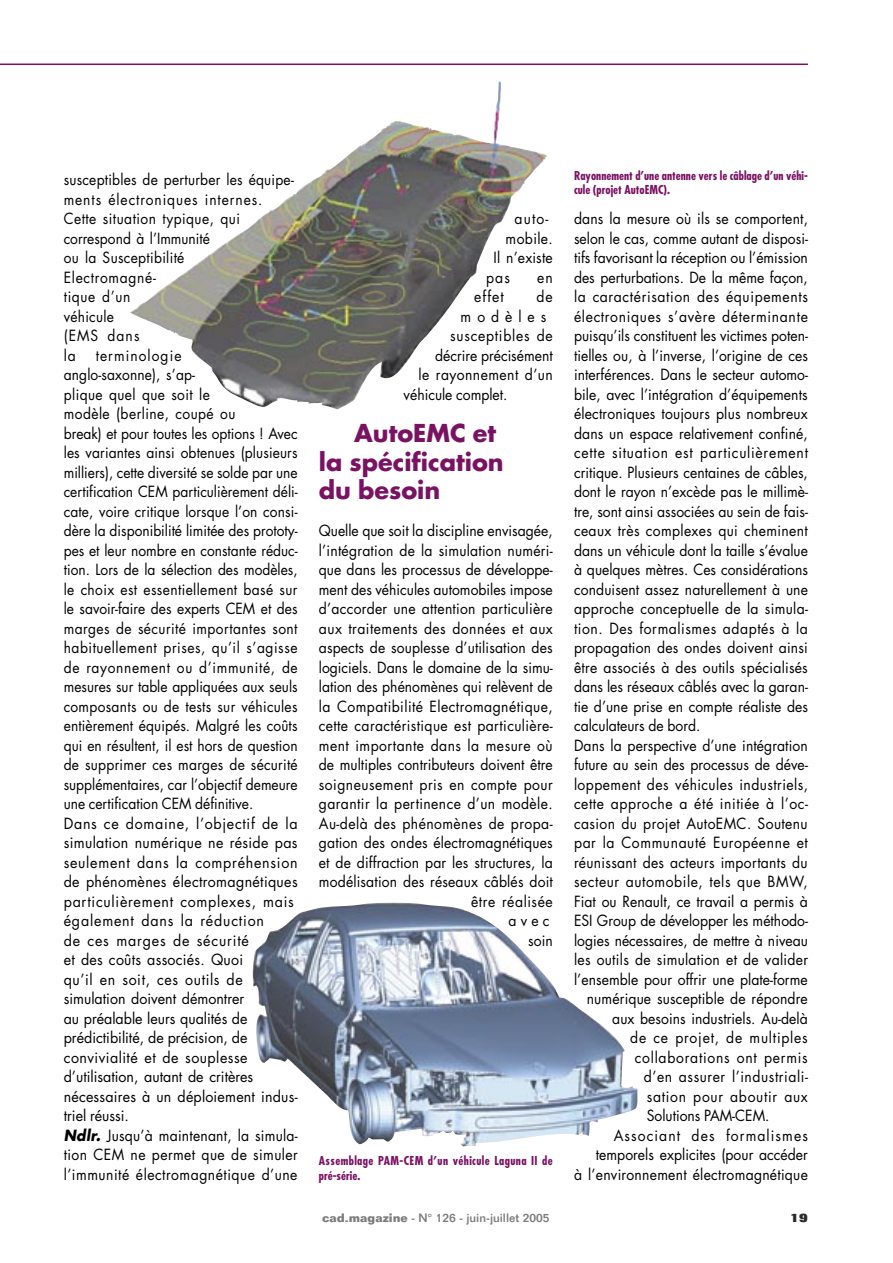
<style>
.page{position:relative;width:893px;height:1263px;background:#fff}
.page>*{position:absolute;margin:0;border:0;box-sizing:border-box;transform-origin:0 0}
.sous_titre{font:700 24px/28.5px "Futura";color:#7a1263}
.texte{font:15px/19.5px "Futura";letter-spacing:.015em;color:#000;text-align:justify;scale:.93 1}
.texte-2{font:15px/19.5px "Futura";letter-spacing:.015em;color:#000;scale:.92 1}
.texte-3{font:15px/19.5px "Futura";letter-spacing:.015em;color:#000;scale:.95 1}
.texte-4{font:15px/19.5px "Futura";letter-spacing:.035em;color:#000;scale:.92 1}
.texte-5{font:15px "Futura";letter-spacing:.04em;color:#000;scale:.93 1}
.texte-6{font:15px "Futura";letter-spacing:.055em;color:#000;scale:.93 1}
.texte-7{font:15px "Futura";letter-spacing:.05em;color:#000;scale:.93 1}
.texte-8{font:15px "Futura";letter-spacing:.43em;color:#000;scale:.93 1}
.legende{font:700 condensed 12px/14.4px "Futura";color:#7a1263}
.legende-2{font:700 condensed 12px/14.4px "Futura";letter-spacing:.03em;color:#7a1263}
.t1{font:500 12px "Folio";color:#7c7c7c}
.t2{font:800 12px "Folio";color:#2a2a2a}
.s1{font-weight:700;font-style:italic}
.s2{font-weight:700}
</style>
<div class="page">
<hr style="left:0;top:64px;width:808px;height:1px;background:#7a1263">
<img style="left:130px;top:81px;width:417px;height:328px">
<img style="left:252px;top:902px;width:386px;height:244px">
<p class="texte-4" style="left:64px;top:170px;width:252px">susceptibles de perturber les équipe&shy;ments électroniques internes.<br>Cette situation typique, qui correspond à l’Immunité<br>ou la Susceptibilité<br>Electromagné-<br>tique d’un<br>véhicule<br>(EMS dans<br>la</p>
<p class="texte-2" style="left:64px;top:345px;width:256px;text-indent:32px">terminologie<br>anglo-saxonne), s’ap-<br>plique quel que soit le<br>modèle (berline, coupé ou<br>break) et pour toutes les options ! Avec les variantes ainsi obtenues (plusieurs milliers), cette diversité se solde par une certification CEM particulièrement déli&shy;cate, voire critique lorsque l’on consi&shy;dère la disponibilité limitée des prototy&shy;pes et leur nombre en constante réduc&shy;tion. Lors de la sélection des modèles, le choix est essentiellement basé sur le savoir-faire des experts CEM et des marges de sécurité importantes sont habituellement prises, qu’il s’agisse de rayonnement ou d’immunité, de mesures sur table appliquées aux seuls composants ou de tests sur véhicules entièrement équipés. Malgré les coûts qui en résultent, il est hors de question de supprimer ces marges de sécurité supplémentaires, car l’objectif demeure une certification CEM définitive.</p>
<p class="texte-3" style="left:64px;top:813px;width:248px">Dans ce domaine, l’objectif de la simulation numérique ne réside pas seulement dans la compréhension de phénomènes électromagnétiques particulièrement complexes, mais également dans la réduction<br>de ces marges de sécurité<br>et des coûts associés. Quoi<br>qu’il en soit, ces outils de simulation doivent démontrer<br>au préalable leurs qualités de prédictibilité, de précision, de convivialité et de souplesse d’utilisation, autant de critères nécessaires à un déploiement indus&shy;triel réussi.</p>
<p class="texte" style="left:64px;top:1125px;width:253px"><span class="s1">Ndlr.</span> Jusqu’à maintenant, la simula&shy;tion CEM ne permet que de simuler l’immunité électromagnétique d’une</p>
<p class="texte" style="left:515px;top:209px;width:38px">auto-</p>
<p class="texte" style="left:506px;top:228px;width:52px">mobile.</p>
<p class="texte" style="left:494px;top:248px;width:65px">Il n’existe</p>
<p class="texte" style="left:486px;top:267px;width:27px">pas</p>
<p class="texte" style="left:537px;top:267px;width:18px">en</p>
<p class="texte" style="left:474px;top:287px;width:34px">effet</p>
<p class="texte" style="left:536px;top:287px;width:19px">de</p>
<p class="texte-8" style="left:461px;top:306px;width:94px">modèles</p>
<p class="texte-6" style="left:450px;top:326px;width:112px">susceptibles de</p>
<p class="texte" style="left:435px;top:345px;width:128px">décrire précisément</p>
<p class="texte" style="left:419px;top:365px;width:146px">le rayonnement d’un</p>
<p class="texte" style="left:404px;top:384px;width:113px">véhicule complet.</p>
<p class="sous_titre" style="left:319px;top:419px;width:186px;text-indent:35px">AutoEMC et la spécification du besoin</p>
<p class="texte" style="left:319px;top:521px;width:253px;text-align:right">Quelle que soit la discipline envisagée, l’intégration de la simulation numéri&shy;que dans les processus de développe&shy;ment des véhicules automobiles impose d’accorder une attention particulière aux traitements des données et aux aspects de souplesse d’utilisation des logiciels. Dans le domaine de la simu&shy;lation des phénomènes qui relèvent de la Compatibilité Electromagnétique, cette caractéristique est particulière&shy;ment importante dans la mesure où de multiples contributeurs doivent être soigneusement pris en compte pour garantir la pertinence d’un modèle.<br>Au-delà des phénomènes de propa&shy;gation des ondes électromagnétiques et de diffraction par les structures, la modélisation des réseaux câblés doit être réalisée<br>avec<br>soin</p>
<p class="legende-2" style="left:319px;top:1154px;width:235px">Assemblage PAM-CEM d’un véhicule Laguna II de pré-série.</p>
<p class="legende" style="left:574px;top:168px;width:235px">Rayonnement d’une antenne vers le câblage d’un véhi&shy;cule (projet AutoEMC).</p>
<p class="texte" style="left:574px;top:209px;width:253px">dans la mesure où ils se comportent, selon le cas, comme autant de disposi&shy;tifs favorisant la réception ou l’émission des perturbations. De la même façon, la caractérisation des équipements électroniques s’avère déterminante puisqu’ils constituent les victimes poten&shy;tielles ou, à l’inverse, l’origine de ces interférences. Dans le secteur automo&shy;bile, avec l’intégration d’équipements électroniques toujours plus nombreux dans un espace relativement confiné, cette situation est particulièrement critique. Plusieurs centaines de câbles, dont le rayon n’excède pas le millimè&shy;tre, sont ainsi associées au sein de fais&shy;ceaux très complexes qui cheminent dans un véhicule dont la taille s’évalue à quelques mètres. Ces considérations conduisent assez naturellement à une approche conceptuelle de la simula&shy;tion. Des formalismes adaptés à la propagation des ondes doivent ainsi être associés à des outils spécialisés dans les réseaux câblés avec la garan&shy;tie d’une prise en compte réaliste des calculateurs de bord.</p>
<p class="texte" style="left:574px;top:735px;width:253px">Dans la perspective d’une intégration</p>
<p class="texte" style="left:574px;top:755px;width:253px">future au sein des processus de déve-</p>
<p class="texte" style="left:574px;top:774px;width:253px">loppement des véhicules industriels,</p>
<p class="texte-5" style="left:574px;top:794px;width:253px">cette approche a été initiée à l’oc-</p>
<p class="texte" style="left:574px;top:813px;width:253px">casion du projet AutoEMC. Soutenu</p>
<p class="texte-5" style="left:574px;top:833px;width:253px">par la Communauté Européenne et</p>
<p class="texte" style="left:574px;top:852px;width:253px">réunissant des acteurs importants du</p>
<p class="texte-5" style="left:574px;top:872px;width:253px">secteur automobile, tels que BMW,</p>
<p class="texte" style="left:574px;top:891px;width:253px">Fiat ou Renault, ce travail a permis à</p>
<p class="texte" style="left:574px;top:911px;width:253px">ESI Group de développer les méthodo-</p>
<p class="texte" style="left:574px;top:930px;width:253px">logies nécessaires, de mettre à niveau</p>
<p class="texte" style="left:574px;top:950px;width:253px">les outils de simulation et de valider</p>
<p class="texte" style="left:574px;top:969px;width:253px">l’ensemble pour offrir une plate-forme</p>
<p class="texte" style="left:587px;top:989px;width:239px">numérique susceptible de répondre</p>
<p class="texte" style="left:612px;top:1008px;width:212px">aux besoins industriels. Au-delà</p>
<p class="texte-6" style="left:630px;top:1028px;width:192px">de ce projet, de multiples</p>
<p class="texte-6" style="left:635px;top:1047px;width:188px">collaborations ont permis</p>
<p class="texte-5" style="left:644px;top:1067px;width:178px">d’en assurer l’industriali-</p>
<p class="texte-7" style="left:647px;top:1086px;width:175px">sation pour aboutir aux</p>
<p class="texte" style="left:647px;top:1106px;width:133px">Solutions PAM-CEM.</p>
<p class="texte" style="left:574px;top:1125px;width:253px;text-align:right">Associant des formalismes temporels explicites (pour accéder<br>à l’environnement électromagnétique</p>
<p class="t1" style="left:322px;top:1210px;width:229px"><span class="s2">cad-magazine</span> - N° 126 - juin-juillet 2005</p>
<p class="t2" style="left:791px;top:1210px;width:19px">19</p>
</div>
